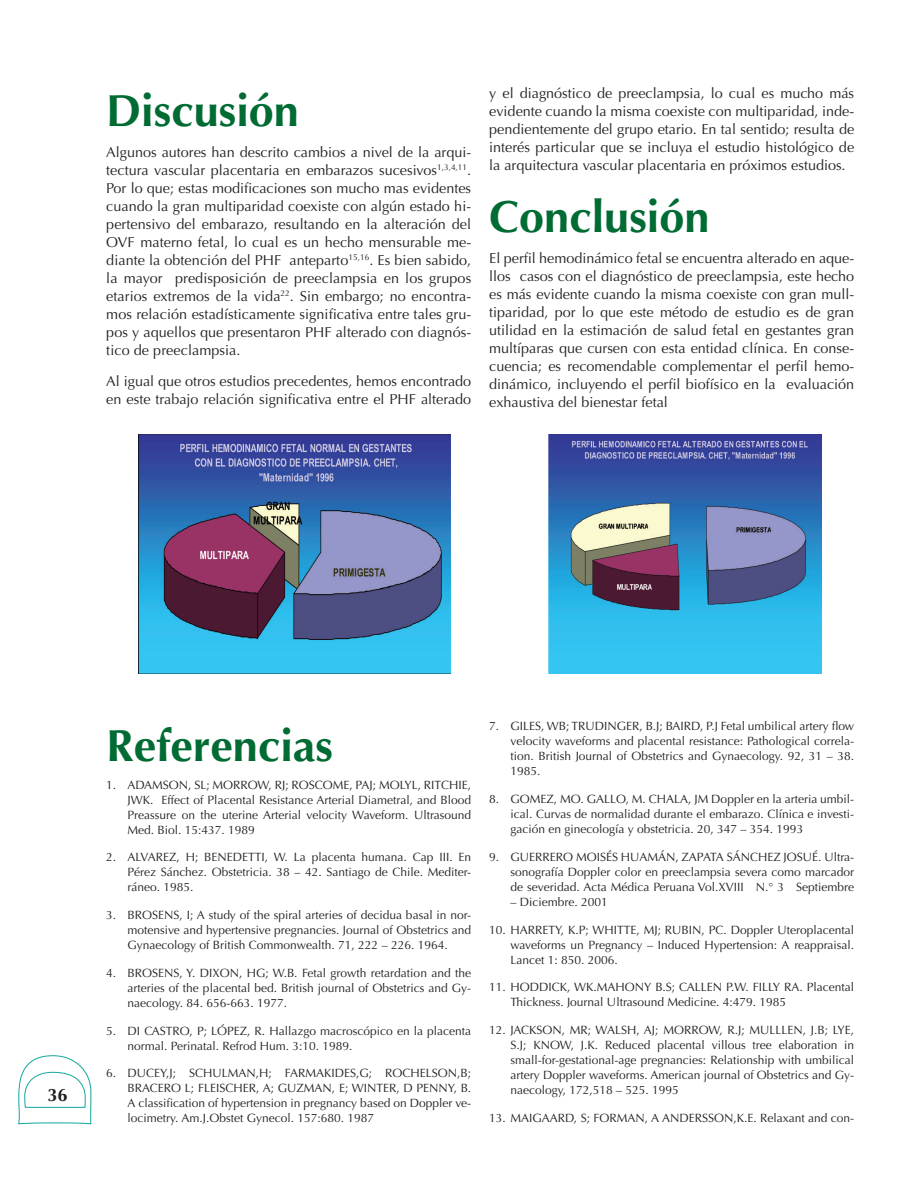
<style>
.page{position:relative;width:918px;height:1188px;background:#fff}
.page>*{position:absolute;margin:0;border:0;box-sizing:border-box;transform-origin:0 0}
.t1{font:700 45px "Optima";color:#006b32}
.t2{font:700 18px "Optima";color:#231f20}
.t3{font:14.4px/18px "Optima";color:#231f20;text-align:justify}
.t4{font:12px/15px "Optima";color:#231f20;text-align:justify}
</style>
<div class="page">
<svg style="left:18px;top:1055px;width:74px;height:70px"></svg>
<img style="left:139px;top:435px;width:683px;height:239px">
<p class="t1" style="left:106px;top:85px;width:194px">Discusión</p>
<p class="t3" style="left:106px;top:144px;width:366px">Algunos autores han descrito cambios a nivel de la arqui&shy;tectura vascular placentaria en embarazos sucesivos<sup>1,3,4,11</sup>.<br>Por lo que; estas modificaciones son mucho mas evidentes cuando la gran multiparidad coexiste con algún estado hi&shy;pertensivo del embarazo, resultando en la alteración del OVF materno fetal, lo cual es un hecho mensurable me&shy;diante la obtención del PHF anteparto<sup>15,16</sup>. Es bien sabido, la mayor predisposición de preeclampsia en los grupos etarios extremos de la vida<sup>22</sup>. Sin embargo; no encontra&shy;mos relación estadísticamente significativa entre tales gru&shy;pos y aquellos que presentaron PHF alterado con diagnós&shy;tico de preeclampsia.</p>
<p class="t3" style="left:106px;top:372px;width:366px">Al igual que otros estudios precedentes, hemos encontrado en este trabajo relación significativa entre el PHF alterado</p>
<p class="t3" style="left:489px;top:85px;width:366px">y el diagnóstico de preeclampsia, lo cual es mucho más evidente cuando la misma coexiste con multiparidad, inde&shy;pendientemente del grupo etario. En tal sentido; resulta de interés particular que se incluya el estudio histológico de la arquitectura vascular placentaria en próximos estudios.</p>
<p class="t1" style="left:489px;top:190px;width:222px">Conclusión</p>
<p class="t3" style="left:489px;top:249px;width:366px">El perfil hemodinámico fetal se encuentra alterado en aque&shy;llos casos con el diagnóstico de preeclampsia, este hecho es más evidente cuando la misma coexiste con gran mull&shy;tiparidad, por lo que este método de estudio es de gran utilidad en la estimación de salud fetal en gestantes gran multíparas que cursen con esta entidad clínica. En conse&shy;cuencia; es recomendable complementar el perfil hemo&shy;dinámico, incluyendo el perfil biofísico en la evaluación exhaustiva del bienestar fetal</p>
<h2 class="t2" style="left:48px;top:1084px;width:22px">36</h2>
<p class="t1" style="left:106px;top:719px;width:228px">Referencias</p>
<p class="t4" style="left:128px;top:777px;width:345px;text-indent:-21px">1. ADAMSON, SL; MORROW, RJ; ROSCOME, PAJ; MOLYL, RITCHIE, JWK. Effect of Placental Resistance Arterial Diametral, and Blood Preassure on the uterine Arterial velocity Waveform. Ultrasound Med. Biol. 15:437. 1989</p>
<p class="t4" style="left:128px;top:850px;width:345px;text-indent:-21px">2. ALVAREZ, H; BENEDETTI, W. La placenta humana. Cap III. En Pérez Sánchez. Obstetricia. 38 – 42. Santiago de Chile. Mediter&shy;ráneo. 1985.</p>
<p class="t4" style="left:128px;top:908px;width:345px;text-indent:-21px">3. BROSENS, I; A study of the spiral arteries of decidua basal in nor&shy;motensive and hypertensive pregnancies. Journal of Obstetrics and Gynaecology of British Commonwealth. 71, 222 – 226. 1964.</p>
<p class="t4" style="left:128px;top:965px;width:345px;text-indent:-21px">4. BROSENS, Y. DIXON, HG; W.B. Fetal growth retardation and the arteries of the placental bed. British journal of Obstetrics and Gy&shy;naecology. 84. 656-663. 1977.</p>
<p class="t4" style="left:128px;top:1023px;width:345px;text-indent:-21px">5. DI CASTRO, P; LÓPEZ, R. Hallazgo macroscópico en la placenta normal. Perinatal. Refrod Hum. 3:10. 1989.</p>
<p class="t4" style="left:128px;top:1066px;width:345px;text-indent:-21px">6. DUCEY,J; SCHULMAN,H; FARMAKIDES,G; ROCHELSON,B; BRACERO L; FLEISCHER, A; GUZMAN, E; WINTER, D PENNY, B.<br>A classification of hypertension in pregnancy based on Doppler ve&shy;locimetry. Am.J.Obstet Gynecol. 157:680. 1987</p>
<p class="t4" style="left:511px;top:719px;width:345px;text-indent:-21px">7. GILES, WB; TRUDINGER, B.J; BAIRD, P.J Fetal umbilical artery flow velocity waveforms and placental resistance: Pathological correla&shy;tion. British Journal of Obstetrics and Gynaecology. 92, 31 – 38.<br>1985.</p>
<p class="t4" style="left:511px;top:792px;width:345px;text-indent:-21px">8. GOMEZ, MO. GALLO, M. CHALA, JM Doppler en la arteria umbil&shy;ical. Curvas de normalidad durante el embarazo. Clínica e investi&shy;gación en ginecología y obstetricia. 20, 347 – 354. 1993</p>
<p class="t4" style="left:511px;top:850px;width:345px;text-indent:-21px">9. GUERRERO MOISÉS HUAMÁN, ZAPATA SÁNCHEZ JOSUÉ. Ultra&shy;sonografía Doppler color en preeclampsia severa como marcador de severidad. Acta Médica Peruana Vol.XVIII N.° 3 Septiembre</p>
<p class="t4" style="left:511px;top:895px;width:99px">– Diciembre. 2001</p>
<p class="t4" style="left:511px;top:922px;width:345px;text-indent:-21px">10. HARRETY, K.P; WHITTE, MJ; RUBIN, PC. Doppler Uteroplacental waveforms un Pregnancy – Induced Hypertension: A reappraisal.<br>Lancet 1: 850. 2006.</p>
<p class="t4" style="left:511px;top:980px;width:345px;text-indent:-21px">11. HODDICK, WK.MAHONY B.S; CALLEN P.W. FILLY RA. Placental<br>Thickness. Journal Ultrasound Medicine. 4:479. 1985</p>
<p class="t4" style="left:511px;top:1023px;width:345px;text-indent:-21px">12. JACKSON, MR; WALSH, AJ; MORROW, R.J; MULLLEN, J.B; LYE, S.J; KNOW, J.K. Reduced placental villous tree elaboration in small-for-gestational-age pregnancies: Relationship with umbilical artery Doppler waveforms. American journal of Obstetrics and Gy&shy;naecology, 172,518 – 525. 1995</p>
<p class="t4" style="left:489px;top:1111px;width:366px">13. MAIGAARD, S; FORMAN, A ANDERSSON,K.E. Relaxant and con-</p>
</div>
